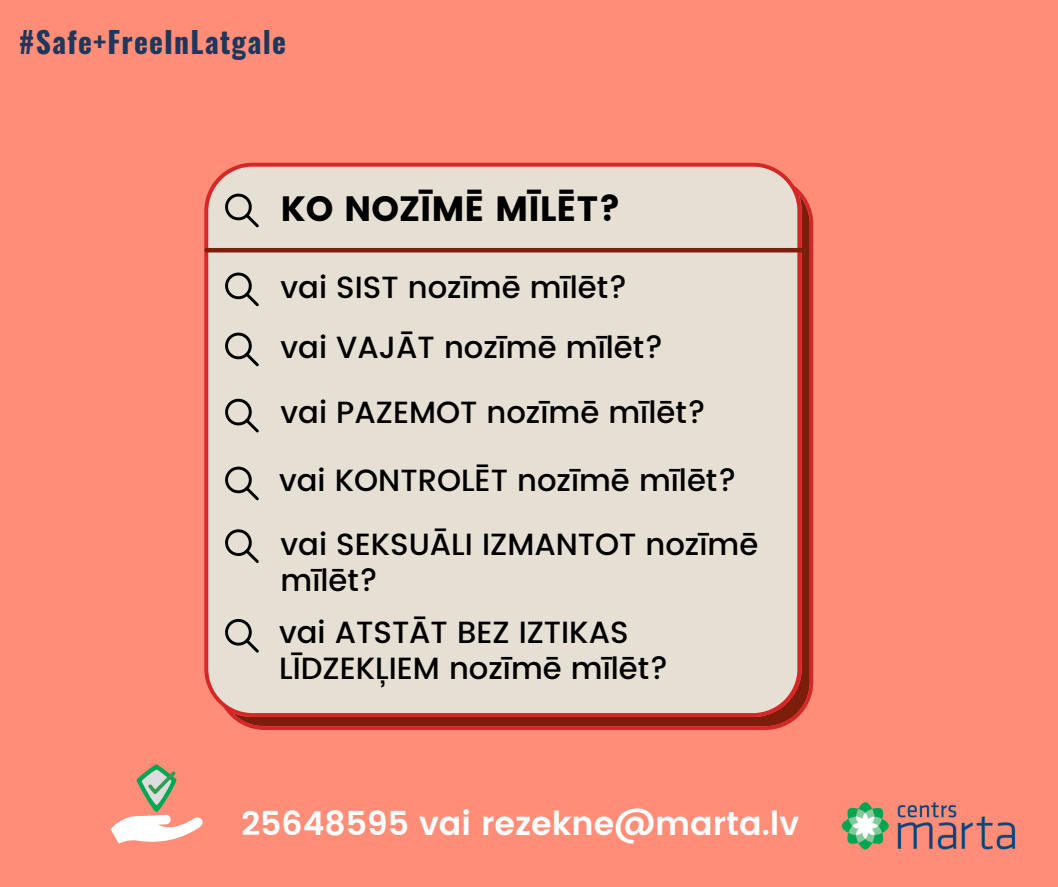
<style>
.page{position:relative;width:1058px;height:887px;background:#fff}
.page>*{position:absolute;margin:0;border:0;box-sizing:border-box;transform-origin:0 0}
.t1{font:35.1px "Poppins";color:#000}
.t2{font:600 33px "Poppins";color:#fff}
.t3{font:500 30.6px/36px "Poppins";color:#000}
.t4{font:700 29.55px "Oswald";letter-spacing:.04em;color:#1f375b}
</style>
<div class="page">
<div style="left:0;top:0;width:1058px;height:886px;background:#ff8d78"></div>
<svg style="left:204px;top:163px;width:609px;height:567px;background:#e2d2c7"></svg>
<hr style="left:207px;top:248px;width:595px;height:4px;background:#7d1d0c">
<svg style="left:225px;top:194px;width:34px;height:33px"></svg>
<svg style="left:225px;top:272px;width:34px;height:34px"></svg>
<svg style="left:225px;top:332px;width:34px;height:34px"></svg>
<svg style="left:225px;top:399px;width:34px;height:33px"></svg>
<svg style="left:225px;top:466px;width:34px;height:34px"></svg>
<img style="left:841px;top:802px;width:175px;height:48px">
<svg style="left:225px;top:529px;width:34px;height:34px"></svg>
<svg style="left:225px;top:619px;width:34px;height:33px"></svg>
<svg style="left:111px;top:764px;width:92px;height:80px"></svg>
<p class="t4" style="left:19px;top:19px;width:268px">#Safe+FreeInLatgale</p>
<p class="t1" style="left:281px;top:189px;width:342px">KO NOZĪMĒ MĪLĒT?</p>
<p class="t3" style="left:281px;top:270px;width:348px">vai SIST nozīmē mīlēt?</p>
<p class="t3" style="left:281px;top:330px;width:384px">vai VAJĀT nozīmē mīlēt?</p>
<p class="t3" style="left:281px;top:394px;width:427px">vai PAZEMOT nozīmē mīlēt?</p>
<p class="t3" style="left:279px;top:462px;width:459px">vai KONTROLĒT nozīmē mīlēt?</p>
<p class="t3" style="left:281px;top:526px;width:479px">vai SEKSUĀLI IZMANTOT nozīmē mīlēt?</p>
<p class="t3" style="left:279px;top:614px;width:391px">vai ATSTĀT BEZ IZTIKAS<br>LĪDZEKĻIEM nozīmē mīlēt?</p>
<p class="t2" style="left:241px;top:804px;width:559px">25648595 vai rezekne@marta.lv</p>
</div>
